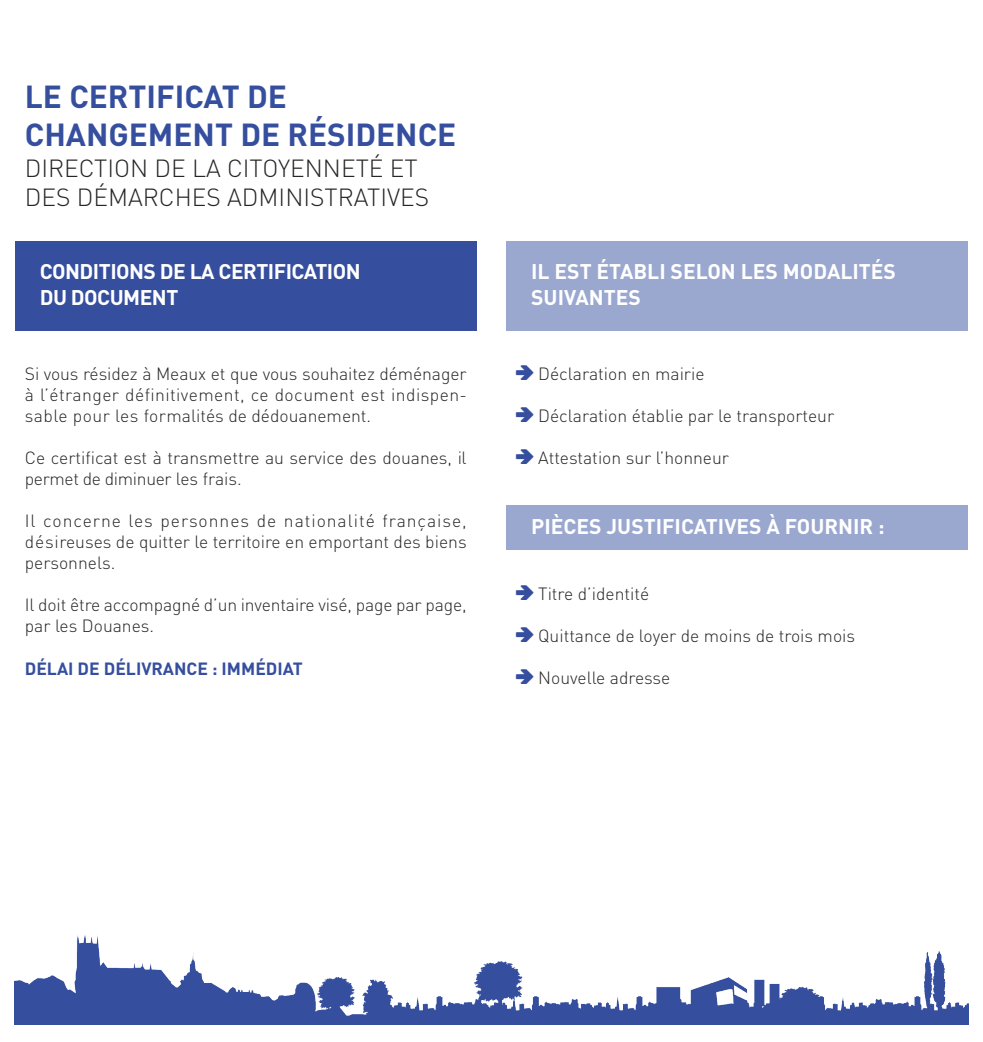
<style>
.page{position:relative;width:983px;height:1042px;background:#fff}
.page>*{position:absolute;margin:0;border:0;box-sizing:border-box;transform-origin:0 0}
.t1{font:700 31.5px/37.8px "DIN";color:#354e9e}
.t2{font:300 24.5px/29.4px "DIN";color:#272526}
.t3{font:700 21px/25.2px "DIN";color:#fff}
.t4{font:700 21px/25.2px "DIN";letter-spacing:-.025em;color:#fff}
.t5{font:300 17.5px/21px "DIN";color:#272526;text-align:justify}
.t6{font:700 17.5px "DIN";color:#354e9e}
.s1{font-family:"Arrowstfb";font-weight:400;color:#354e9e}
</style>
<div class="page">
<div style="left:15px;top:241px;width:461px;height:89px;background:#354e9e"></div>
<div style="left:506px;top:241px;width:461px;height:89px;background:#9aa7cf"></div>
<div style="left:506px;top:505px;width:461px;height:44px;background:#9aa7cf"></div>
<img style="left:15px;top:935px;width:952px;height:90px">
<h1 class="t1" style="left:25px;top:78px;width:433px">LE CERTIFICAT DE<br>CHANGEMENT DE RÉSIDENCE</h1>
<h2 class="t2" style="left:25px;top:154px;width:406px">DIRECTION DE LA CITOYENNETÉ ET<br>DES DÉMARCHES ADMINISTRATIVES</h2>
<p class="t4" style="left:40px;top:260px;width:322px">CONDITIONS DE LA CERTIFICATION<br>DU DOCUMENT</p>
<p class="t3" style="left:531px;top:260px;width:366px">IL EST ÉTABLI SELON LES MODALITÉS<br>SUIVANTES</p>
<p class="t5" style="left:25px;top:364px;width:443px">Si vous résidez à Meaux et que vous souhaitez déménager à l’étranger définitivement, ce document est indispen&shy;sable pour les formalités de dédouanement.</p>
<p class="t5" style="left:25px;top:448px;width:443px">Ce certificat est à transmettre au service des douanes, il permet de diminuer les frais.</p>
<p class="t5" style="left:25px;top:511px;width:443px">Il concerne les personnes de nationalité française, désireuses de quitter le territoire en emportant des biens personnels.</p>
<p class="t5" style="left:25px;top:595px;width:443px">Il doit être accompagné d’un inventaire visé, page par page, par les Douanes.</p>
<p class="t6" style="left:25px;top:658px;width:279px">DÉLAI DE DÉLIVRANCE : IMMÉDIAT</p>
<p class="t5" style="left:516px;top:364px;width:190px"><span class="s1">f</span> Déclaration en mairie</p>
<p class="t5" style="left:516px;top:406px;width:319px"><span class="s1">f</span> Déclaration établie par le transporteur</p>
<p class="t5" style="left:516px;top:448px;width:214px"><span class="s1">f</span> Attestation sur l’honneur</p>
<p class="t3" style="left:531px;top:514px;width:355px">PIÈCES JUSTIFICATIVES À FOURNIR :</p>
<p class="t5" style="left:516px;top:584px;width:134px"><span class="s1">f</span> Titre d’identité</p>
<p class="t5" style="left:516px;top:626px;width:340px"><span class="s1">f</span> Quittance de loyer de moins de trois mois</p>
<p class="t5" style="left:516px;top:668px;width:155px"><span class="s1">f</span> Nouvelle adresse</p>
</div>
